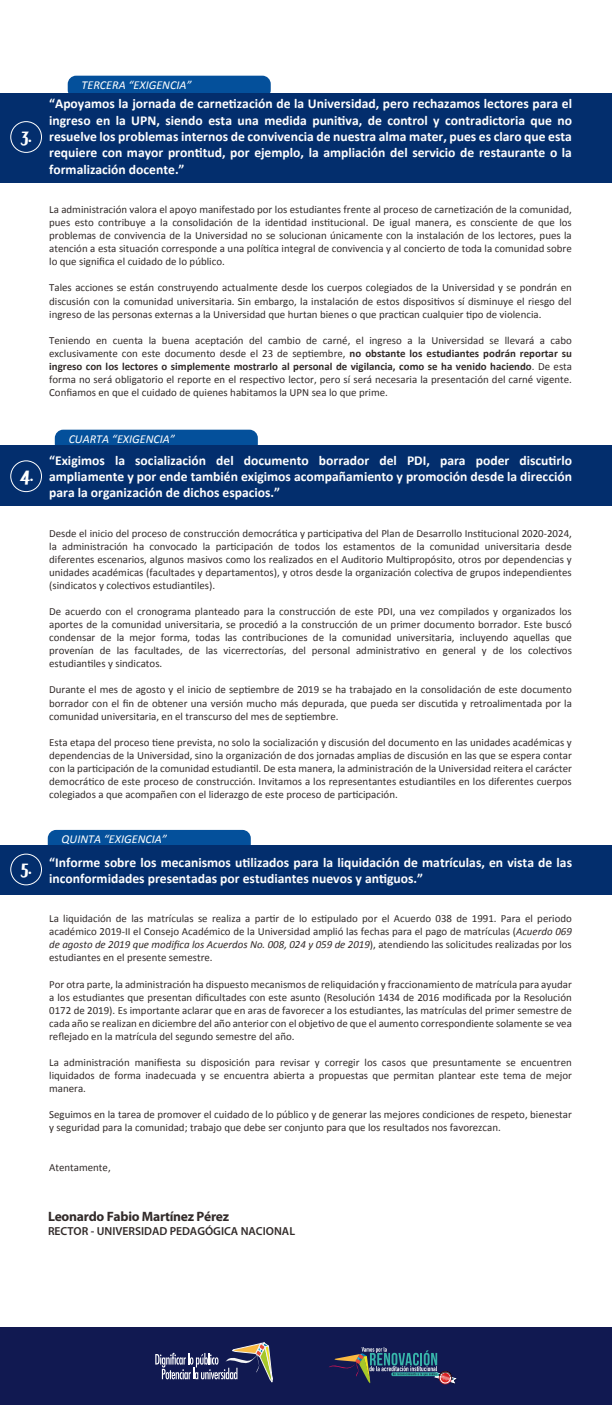
<style>
.page{position:relative;width:612px;height:1405px;background:#fff}
.page>*{position:absolute;margin:0;border:0;box-sizing:border-box;transform-origin:0 0}
.t1{font:20.4px "Hamburger Heaven";color:#fff}
.t2{font:700 13.6px/16.3px "Calibri";color:#fff;text-align:justify}
.t3{font:700 13.6px "Myriad Pro";letter-spacing:-.02em;color:#322b2a}
.t4{font:italic 12.1px "Calibri";color:#fff}
.t5{font:600 11.6px "Myriad Pro";color:#322b2a}
.t6{font:10.9px/13.1px "Calibri";color:#322b2a;text-align:justify}
.s1{font-weight:700}
.s2{font-style:italic}
</style>
<div class="page">
<div style="left:68px;top:76px;width:203px;height:22px;background:#04509b;border-radius:8px"></div>
<div style="left:0;top:92px;width:612px;height:90px;background:#032e6d"></div>
<div style="left:55px;top:429px;width:203px;height:23px;background:#04509b;border-radius:8px"></div>
<div style="left:48px;top:829px;width:203px;height:23px;background:#04509b;border-radius:8px"></div>
<div style="left:0;top:446px;width:612px;height:60px;background:#032e6d"></div>
<div style="left:0;top:845px;width:612px;height:49px;background:#032e6d"></div>
<div style="left:0;top:1327px;width:612px;height:77px;background:#111951"></div>
<svg style="left:155px;top:1342px;width:120px;height:48px;background:#3f446a"></svg>
<img style="left:456px;top:1371px;width:1px;height:12px">
<svg style="left:329px;top:1338px;width:127px;height:51px;background:#28375e"></svg>
<div style="left:10px;top:121px;width:32px;height:32px;border:1px solid #fff;border-radius:50%"></div>
<div style="left:10px;top:460px;width:32px;height:32px;border:1px solid #fff;border-radius:50%"></div>
<div style="left:10px;top:853px;width:32px;height:32px;border:1px solid #fff;border-radius:50%"></div>
<h1 class="t1" style="left:21px;top:123px;width:12px">3.</h1>
<h1 class="t1" style="left:20px;top:462px;width:15px">4.</h1>
<h1 class="t1" style="left:21px;top:855px;width:12px">5.</h1>
<p class="t4" style="left:82px;top:77px;width:111px">TERCERA “EXIGENCIA”</p>
<p class="t2" style="left:49px;top:95px;width:524px">“Apoyamos la jornada de carnetización de la Universidad, pero rechazamos lectores para el ingreso en la UPN, siendo esta una medida punitiva, de control y contradictoria que no resuelve los problemas internos de convivencia de nuestra alma mater, pues es claro que esta requiere con mayor prontitud, por ejemplo, la ampliación del servicio de restaurante o la formalización docente.”</p>
<p class="t6" style="left:49px;top:203px;width:524px">La administración valora el apoyo manifestado por los estudiantes frente al proceso de carnetización de la comunidad, pues esto contribuye a la consolidación de la identidad institucional. De igual manera, es consciente de que los problemas de convivencia de la Universidad no se solucionan únicamente con la instalación de los lectores, pues la atención a esta situación corresponde a una política integral de convivencia y al concierto de toda la comunidad sobre lo que significa el cuidado de lo público.</p>
<p class="t6" style="left:49px;top:281px;width:524px">Tales acciones se están construyendo actualmente desde los cuerpos colegiados de la Universidad y se pondrán en discusión con la comunidad universitaria. Sin embargo, la instalación de estos dispositivos sí disminuye el riesgo del ingreso de las personas externas a la Universidad que hurtan bienes o que practican cualquier tipo de violencia.</p>
<p class="t6" style="left:49px;top:333px;width:524px">Teniendo en cuenta la buena aceptación del cambio de carné, el ingreso a la Universidad se llevará a cabo exclusivamente con este documento desde el 23 de septiembre, <span class="s1">no obstante los estudiantes podrán reportar su ingreso con los lectores o simplemente mostrarlo al personal de vigilancia, como se ha venido haciendo</span>. De esta forma no será obligatorio el reporte en el respectivo lector, pero sí será necesaria la presentación del carné vigente.<br>Confiamos en que el cuidado de quienes habitamos la UPN sea lo que prime.</p>
<p class="t4" style="left:69px;top:431px;width:108px">CUARTA “EXIGENCIA”</p>
<p class="t2" style="left:49px;top:451px;width:524px">“Exigimos la socialización del documento borrador del PDI, para poder discutirlo ampliamente y por ende también exigimos acompañamiento y promoción desde la dirección para la organización de dichos espacios.”</p>
<p class="t6" style="left:49px;top:526px;width:524px">Desde el inicio del proceso de construcción democrática y participativa del Plan de Desarrollo Institucional 2020-2024, la administración ha convocado la participación de todos los estamentos de la comunidad universitaria desde diferentes escenarios, algunos masivos como los realizados en el Auditorio Multipropósito, otros por dependencias y unidades académicas (facultades y departamentos), y otros desde la organización colectiva de grupos independientes (sindicatos y colectivos estudiantiles).</p>
<p class="t6" style="left:49px;top:604px;width:524px">De acuerdo con el cronograma planteado para la construcción de este PDI, una vez compilados y organizados los aportes de la comunidad universitaria, se procedió a la construcción de un primer documento borrador. Este buscó condensar de la mejor forma, todas las contribuciones de la comunidad universitaria, incluyendo aquellas que provenían de las facultades, de las vicerrectorías, del personal administrativo en general y de los colectivos estudiantiles y sindicatos.</p>
<p class="t6" style="left:49px;top:683px;width:524px">Durante el mes de agosto y el inicio de septiembre de 2019 se ha trabajado en la consolidación de este documento borrador con el fin de obtener una versión mucho más depurada, que pueda ser discutida y retroalimentada por la comunidad universitaria, en el transcurso del mes de septiembre.</p>
<p class="t6" style="left:49px;top:735px;width:524px">Esta etapa del proceso tiene prevista, no solo la socialización y discusión del documento en las unidades académicas y dependencias de la Universidad, sino la organización de dos jornadas amplias de discusión en las que se espera contar con la participación de la comunidad estudiantil. De esta manera, la administración de la Universidad reitera el carácter democrático de este proceso de construcción. Invitamos a los representantes estudiantiles en los diferentes cuerpos colegiados a que acompañen con el liderazgo de este proceso de participación.</p>
<p class="t4" style="left:62px;top:831px;width:107px">QUINTA “EXIGENCIA”</p>
<p class="t2" style="left:49px;top:853px;width:524px">“Informe sobre los mecanismos utilizados para la liquidación de matrículas, en vista de las inconformidades presentadas por estudiantes nuevos y antiguos.”</p>
<p class="t6" style="left:49px;top:911px;width:524px">La liquidación de las matrículas se realiza a partir de lo estipulado por el Acuerdo 038 de 1991. Para el periodo académico 2019-II el Consejo Académico de la Universidad amplió las fechas para el pago de matrículas (<span class="s2">Acuerdo 069 de agosto de 2019 que modifica los Acuerdos No. 008, 024 y 059 de 2019</span>), atendiendo las solicitudes realizadas por los estudiantes en el presente semestre.</p>
<p class="t6" style="left:49px;top:977px;width:524px">Por otra parte, la administración ha dispuesto mecanismos de reliquidación y fraccionamiento de matrícula para ayudar a los estudiantes que presentan dificultades con este asunto (Resolución 1434 de 2016 modificada por la Resolución 0172 de 2019). Es importante aclarar que en aras de favorecer a los estudiantes, las matrículas del primer semestre de cada año se realizan en diciembre del año anterior con el objetivo de que el aumento correspondiente solamente se vea reflejado en la matrícula del segundo semestre del año.</p>
<p class="t6" style="left:49px;top:1055px;width:524px">La administración manifiesta su disposición para revisar y corregir los casos que presuntamente se encuentren liquidados de forma inadecuada y se encuentra abierta a propuestas que permitan plantear este tema de mejor manera.</p>
<p class="t6" style="left:49px;top:1107px;width:524px">Seguimos en la tarea de promover el cuidado de lo público y de generar las mejores condiciones de respeto, bienestar y seguridad para la comunidad; trabajo que debe ser conjunto para que los resultados nos favorezcan.</p>
<p class="t6" style="left:49px;top:1160px;width:63px">Atentamente,</p>
<p class="t3" style="left:48px;top:1207px;width:183px">Leonardo Fabio Martínez Pérez</p>
<p class="t5" style="left:48px;top:1223px;width:249px">RECTOR - UNIVERSIDAD PEDAGÓGICA NACIONAL</p>
</div>
